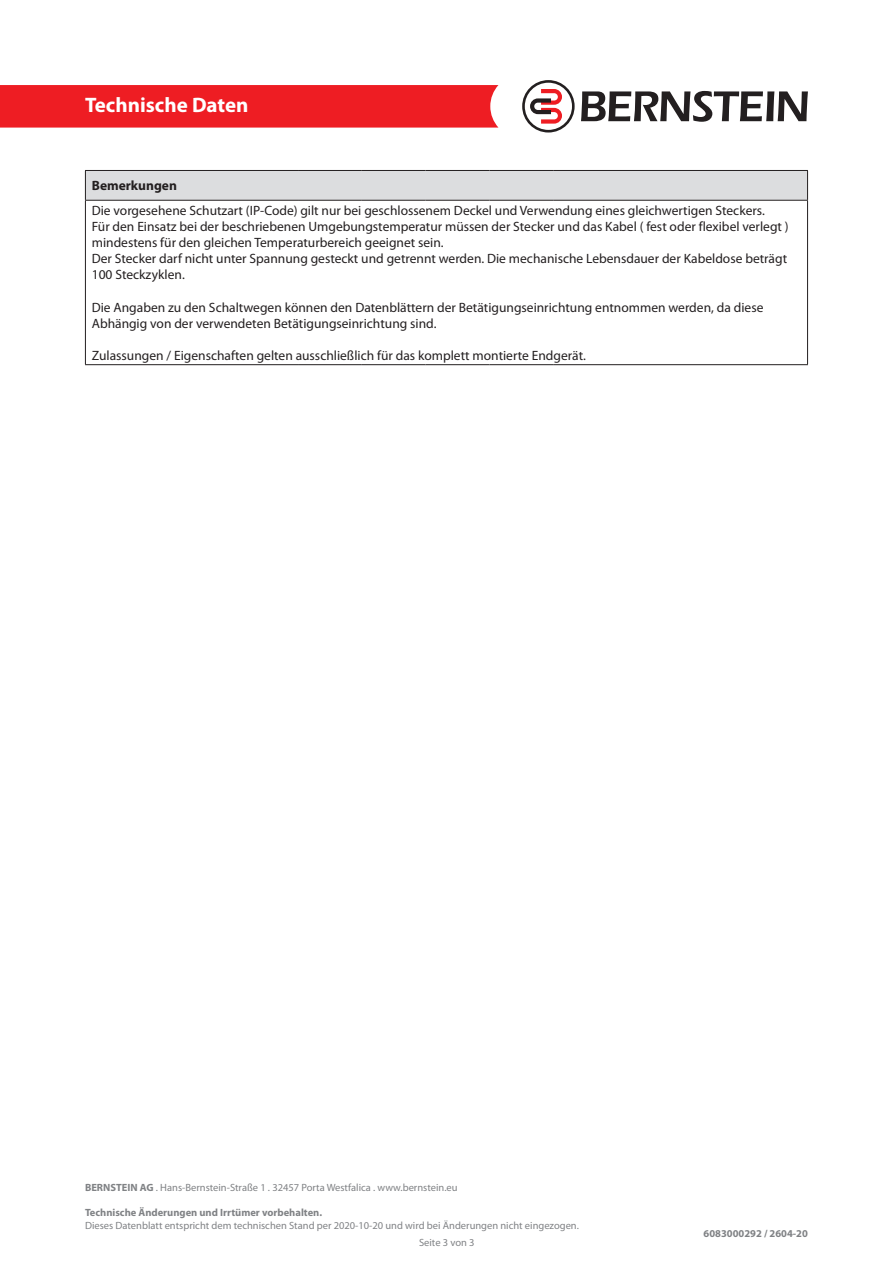
<style>
.page{position:relative;width:893px;height:1263px;background:#fff}
.page>*{position:absolute;margin:0;border:0;box-sizing:border-box;transform-origin:0 0}
.t1{font:700 21px "Myriad Pro";color:#fff}
.t2{font:13.5px/16.2px "Myriad Pro";color:#231f20}
.t3{font:700 13.5px "Myriad Pro";color:#231f20}
.t4{font:10.5px "Myriad Pro";color:#808285}
.t5{font:700 10.5px "Myriad Pro";color:#808285}
.s1{font-weight:700}
</style>
<div class="page">
<div style="left:0;top:85px;width:498px;height:43px;background:#ee1d23"></div>
<svg style="left:581px;top:91px;width:227px;height:31px"></svg>
<svg style="left:522px;top:80px;width:53px;height:53px"></svg>
<div style="left:85px;top:171px;width:723px;height:29px;background:#dcdddf"></div>
<hr style="left:85px;top:201px;width:1px;height:163px;background:#231f20">
<hr style="left:807px;top:201px;width:1px;height:163px;background:#231f20">
<hr style="left:85px;top:170px;width:213px;height:1px;background:#231f20">
<hr style="left:298px;top:170px;width:64px;height:1px;background:#231f20">
<hr style="left:362px;top:170px;width:64px;height:1px;background:#231f20">
<hr style="left:426px;top:170px;width:63px;height:1px;background:#231f20">
<hr style="left:489px;top:170px;width:64px;height:1px;background:#231f20">
<hr style="left:553px;top:170px;width:255px;height:1px;background:#231f20">
<hr style="left:85px;top:200px;width:213px;height:1px;background:#231f20">
<hr style="left:298px;top:200px;width:64px;height:1px;background:#231f20">
<hr style="left:362px;top:200px;width:64px;height:1px;background:#231f20">
<hr style="left:426px;top:200px;width:63px;height:1px;background:#231f20">
<hr style="left:489px;top:200px;width:64px;height:1px;background:#231f20">
<hr style="left:553px;top:200px;width:255px;height:1px;background:#231f20">
<hr style="left:85px;top:364px;width:213px;height:1px;background:#231f20">
<hr style="left:298px;top:364px;width:64px;height:1px;background:#231f20">
<hr style="left:362px;top:364px;width:64px;height:1px;background:#231f20">
<hr style="left:426px;top:364px;width:63px;height:1px;background:#231f20">
<hr style="left:489px;top:364px;width:64px;height:1px;background:#231f20">
<hr style="left:553px;top:364px;width:255px;height:1px;background:#231f20">
<h1 class="t1" style="left:85px;top:91px;width:165px">Technische Daten</h1>
<p class="t3" style="left:92px;top:177px;width:87px">Bemerkungen</p>
<p class="t2" style="left:92px;top:202px;width:674px">Die vorgesehene Schutzart (IP-Code) gilt nur bei geschlossenem Deckel und Verwendung eines gleichwertigen Steckers.</p>
<p class="t2" style="left:92px;top:218px;width:698px">Für den Einsatz bei der beschriebenen Umgebungstemperatur müssen der Stecker und das Kabel ( fest oder flexibel verlegt ) mindestens für den gleichen Temperaturbereich geeignet sein.</p>
<p class="t2" style="left:92px;top:250px;width:697px">Der Stecker darf nicht unter Spannung gesteckt und getrennt werden. Die mechanische Lebensdauer der Kabeldose beträgt<br>100 Steckzyklen.</p>
<p class="t2" style="left:92px;top:299px;width:673px">Die Angaben zu den Schaltwegen können den Datenblättern der Betätigungseinrichtung entnommen werden, da diese</p>
<p class="t2" style="left:92px;top:315px;width:346px">Abhängig von der verwendeten Betätigungseinrichtung sind.</p>
<p class="t2" style="left:92px;top:348px;width:496px">Zulassungen / Eigenschaften gelten ausschließlich für das komplett montierte Endgerät.</p>
<p class="t4" style="left:85px;top:1181px;width:374px"><span class="s1">BERNSTEIN AG</span> . Hans-Bernstein-Straße 1 . 32457 Porta Westfalica . www.bernstein.eu</p>
<p class="t5" style="left:85px;top:1206px;width:239px">Technische Änderungen und Irrtümer vorbehalten.</p>
<p class="t4" style="left:85px;top:1219px;width:495px">Dieses Datenblatt entspricht dem technischen Stand per 2020-10-20 und wird bei Änderungen nicht eingezogen.</p>
<p class="t4" style="left:419px;top:1236px;width:57px">Seite 3 von 3</p>
<p class="t5" style="left:704px;top:1227px;width:106px">6083000292 / 2604-20</p>
</div>
